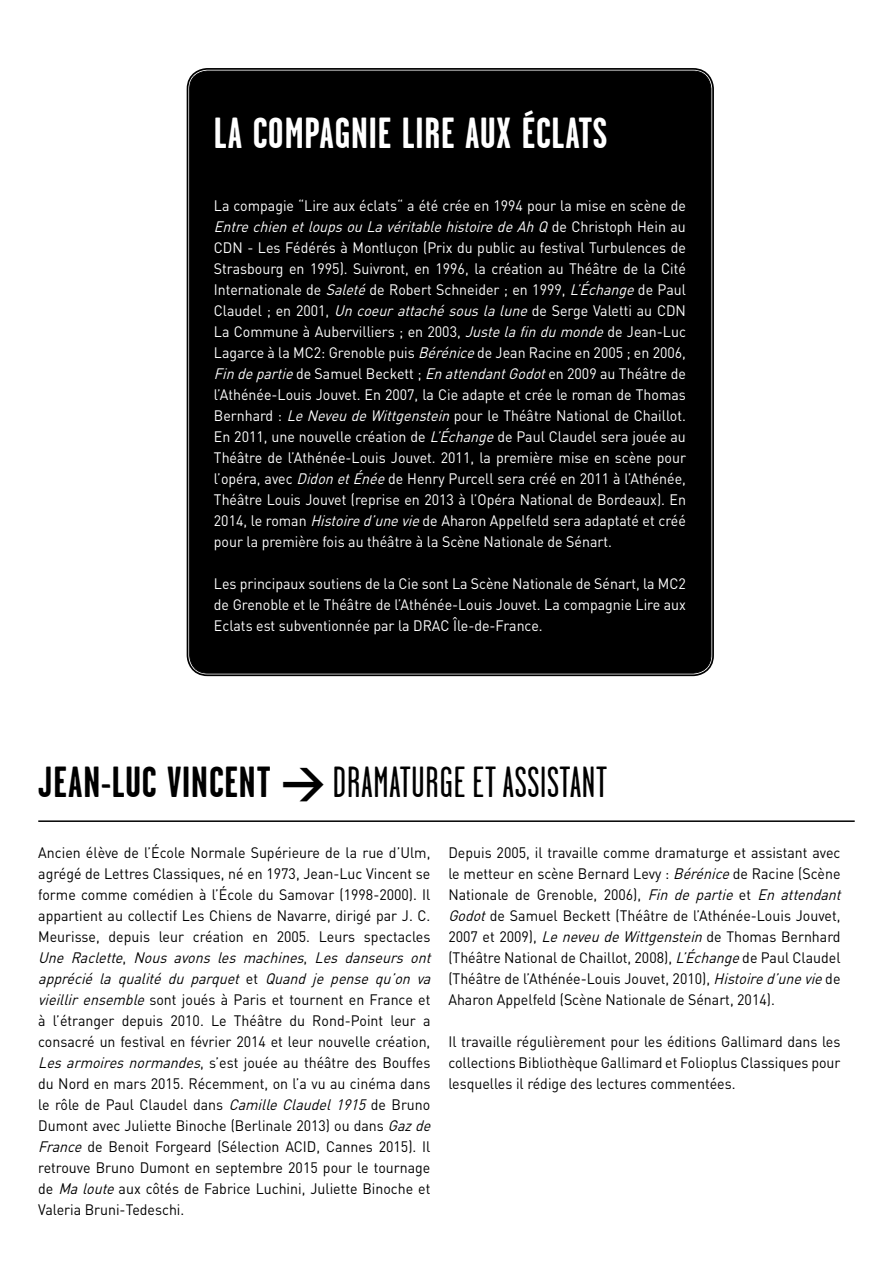
<style>
.page{position:relative;width:893px;height:1263px;background:#fff}
.page>*{position:absolute;margin:0;border:0;box-sizing:border-box;transform-origin:0 0}
.t1{font:700 43.5px "Garage Gothic";letter-spacing:.02em;color:#fff}
.t2{font:43.5px "Garage Gothic";color:#000}
.t3{font:700 43.5px "Garage Gothic";color:#000}
.t4{font:15px/21px "DIN";color:#000;scale:.94 1}
.t5{font:15px/21px "DIN";color:#fff;text-align:justify;scale:.94 1}
.s1{font-style:italic}
.s2{font-family:"DIN";font-weight:700}
</style>
<div class="page">
<div style="left:190px;top:71px;width:521px;height:602px;background:#000;border-radius:18px"></div>
<div style="left:191px;top:72px;width:519px;height:600px;border:2px solid #000;border-radius:16px"></div>
<hr style="left:38px;top:820px;width:817px;height:2px;background:#000">
<h1 class="t1" style="left:214px;top:110px;width:71px">LA COMPAGNIE</h1>
<h1 class="t1" style="left:402px;top:110px;width:150px">LIRE AUX ÉCLATS</h1>
<p class="t5" style="left:214px;top:195px;width:504px">La compagie “Lire aux éclats“ a été crée en 1994 pour la mise en scène de <span class="s1">EntrechienetloupsouLavéritablehistoiredeAhQ</span> d e C h r i s t o p h H e i n a u CDN - Les Fédérés à Montluçon (Prix du public au festival Turbulences de Strasbourg en 1995). Suivront, en 1996, la création au Théâtre de la Cité Internationale de <span class="s1">Saleté</span>de Robert Schneider ; en 1999, <span class="s1">L’Échange</span>de Paul Claudel ; en 2001, <span class="s1">Uncoeurattachésouslalune</span>de Serge Valetti au CDN La Commune à Aubervilliers ; en 2003, <span class="s1">Justelafindumonde</span>de Jean-Luc Lagarce à la MC2: Grenoble puis <span class="s1">Bérénice</span>de Jean Racine en 2005 ; en 2006, <span class="s1">Findepartie</span>de Samuel Beckett ; <span class="s1">EnattendantGodot</span>en 2009 au Théâtre de l’Athénée-Louis Jouvet. En 2007, la Cie adapte et crée le roman de Thomas Bernhard : <span class="s1">LeNeveudeWittgenstein</span>pour le Théâtre National de Chaillot.<br>En 2011, une nouvelle création de <span class="s1">L’Échange</span>de Paul Claudel sera jouée au Théâtre de l’Athénée-Louis Jouvet. 2011, la première mise en scène pour l’opéra, avec <span class="s1">DidonetÉnée</span>de Henry Purcell sera créé en 2011 à l’Athénée, Théâtre Louis Jouvet (reprise en 2013 à l’Opéra National de Bordeaux). En 2014, le roman <span class="s1">Histoired’unevie</span>de Aharon Appelfeld sera adaptaté et créé pour la première fois au théâtre à la Scène Nationale de Sénart.</p>
<p class="t5" style="left:214px;top:573px;width:504px">Les principaux soutiens de la Cie sont La Scène Nationale de Sénart, la MC2 de Grenoble et le Théâtre de l’Athénée-Louis Jouvet. La compagnie Lire aux Eclats est subventionnée par la DRAC Île-de-France.</p>
<h1 class="t3" style="left:38px;top:759px;width:160px">JEAN-LUC VINCENT</h1>
<h1 class="t2" style="left:281px;top:759px;width:122px"><span class="s2">&gt;</span>DRAMATURGE</h1>
<h1 class="t2" style="left:472px;top:759px;width:43px">ET ASSISTA</h1>
<h1 class="t2" style="left:582px;top:759px;width:24px">NT</h1>
<p class="t4" style="left:38px;top:842px;width:423px">Ancien élève de l’École Normale Supérieure de la rue d’Ulm, agrégé de Lettres Classiques, né en 1973, Jean-Luc Vincent se forme comme comédien à l’École du Samovar (1998-2000). Il appartient au collectif Les Chiens de Navarre, dirigé par J. C.<br>Meurisse, depuis leur création en 2005. Leurs spectacles <span class="s1">Une Raclette</span>, <span class="s1">Nous avons les machines</span>, <span class="s1">Les danseurs ont apprécié la qualité du parquet</span> e t <span class="s1">Quand je pense qu’on va vieillirensemble</span>sont joués à Paris et tournent en France et à l’étranger depuis 2010. Le Théâtre du Rond-Point leur a consacré un festival en février 2014 et leur nouvelle création, <span class="s1">Les armoires normandes</span>, s’est jouée au théâtre des Bouffes du Nord en mars 2015. Récemment, on l’a vu au cinéma dans le rôle de Paul Claudel dans <span class="s1">Camille Claudel 1915</span> de Bruno Dumont avec Juliette Binoche (Berlinale 2013) ou dans <span class="s1">Gazde France</span> de Benoit Forgeard (Sélection ACID, Cannes 2015). Il retrouve Bruno Dumont en septembre 2015 pour le tournage de <span class="s1">Maloute</span>aux côtés de Fabrice Luchini, Juliette Binoche et Valeria Bruni-Tedeschi.</p>
<p class="t4" style="left:448px;top:842px;width:423px">Depuis 2005, il travaille comme dramaturge et assistant avec le metteur en scène Bernard Levy : <span class="s1">Bérénice</span>de Racine (Scène Nationale de Grenoble, 2006), <span class="s1">Fin de partie</span> et <span class="s1">En attendant Godot</span>de Samuel Beckett (Théâtre de l’Athénée-Louis Jouvet, 2007 et 2009), <span class="s1">LeneveudeWittgenstein</span>de Thomas Bernhard (Théâtre National de Chaillot, 2008), <span class="s1">L’Échange</span>de Paul Claudel (Théâtre de l’Athénée-Louis Jouvet, 2010), <span class="s1">Histoired’unevie</span>de Aharon Appelfeld (Scène Nationale de Sénart, 2014).</p>
<p class="t4" style="left:448px;top:1031px;width:419px;text-align:justify">Il travaille régulièrement pour les éditions Gallimard dans les collections Bibliothèque Gallimard et Folioplus Classiques pour lesquelles il rédige des lectures commentées.</p>
</div>
